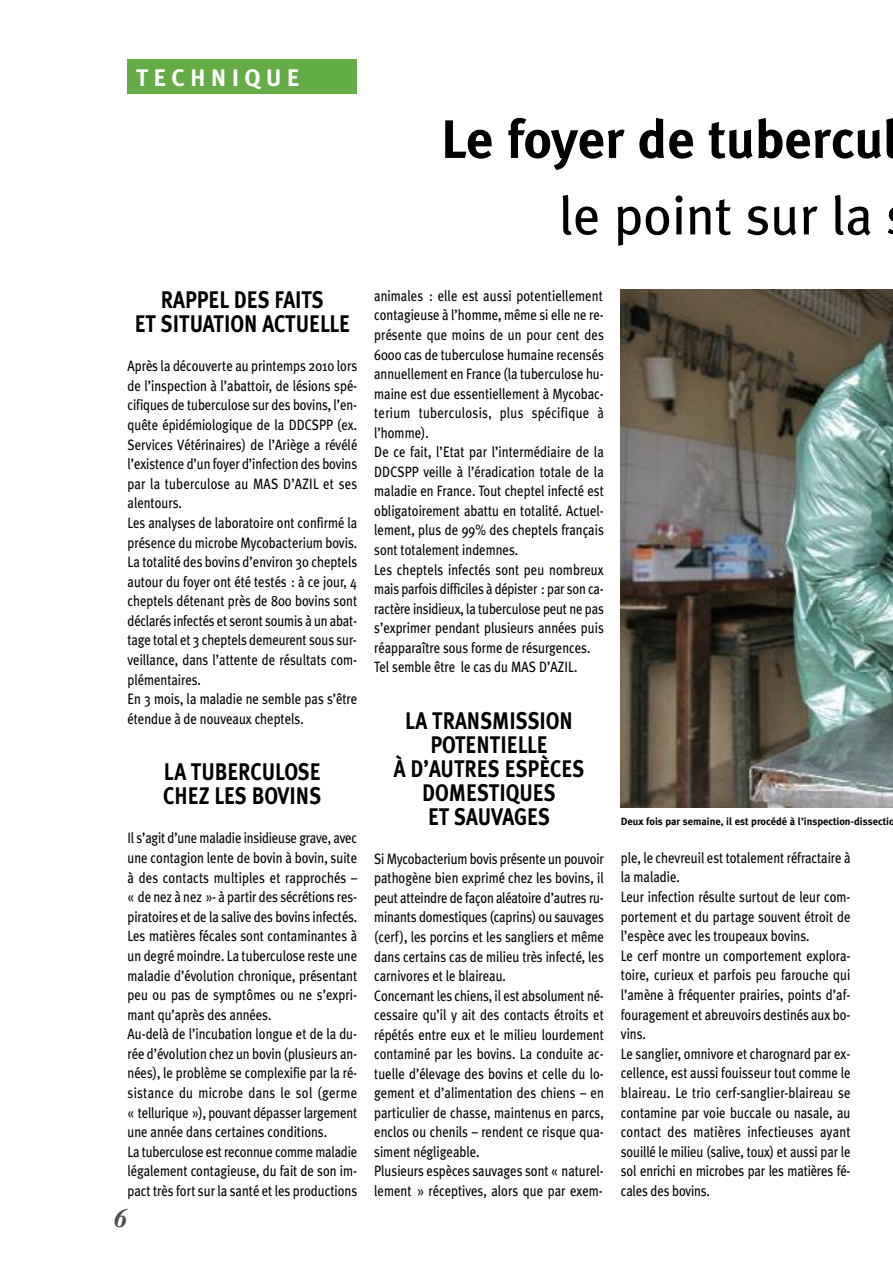
<style>
.page{position:relative;width:893px;height:1263px;background:#fff}
.page>*{position:absolute;margin:0;border:0;box-sizing:border-box;transform-origin:0 0}
.t1{font:700 54px "Meta Plus";color:#000}
.t2{font:54px "Meta Plus";color:#000}
.t3{font:italic 700 27px "Times";color:#4d4d4d}
.t4{font:700 24px/24px "Meta Plus";color:#000;text-align:center;scale:.85 1}
.t5{font:700 24px "Meta Plus";letter-spacing:.22em;color:#fff}
.t6{font:15px/19.6px "Meta Plus";color:#000;scale:.85 1}
.t7{font:700 10.5px "Meta Plus";color:#000}
</style>
<div class="page">
<div style="left:128px;top:60px;width:229px;height:34px;background:#64ac46"></div>
<img style="left:621px;top:289px;width:272px;height:519px">
<h3 class="t5" style="left:136px;top:64px;width:165px">TECHNIQUE</h3>
<h1 class="t1" style="left:441px;top:108px;width:460px">Le foyer de tubercul</h1>
<h1 class="t2" style="left:559px;top:184px;width:315px">le point sur la</h1>
<h3 class="t4" style="left:135px;top:288px;width:255px">RAPPEL DES FAITS<br>ET SITUATION ACTUELLE</h3>
<p class="t6" style="left:128px;top:356px;width:272px">Après la découverte au printemps 2010 lors de l’inspection à l’abattoir, de lésions spé&shy;cifiques de tuberculose sur des bovins, l’en&shy;quête épidémiologique de la DDCSPP (ex.<br>Services Vétérinaires) de l’Ariège a révélé l’existence d’un foyer d’infection des bovins par la tuberculose au MAS D’AZIL et ses alentours.<br>Les analyses de laboratoire ont confirmé la présence du microbe Mycobacterium bovis.<br>La totalité des bovins d’environ 30 cheptels autour du foyer ont été testés : à ce jour, 4 cheptels détenant près de 800 bovins sont déclarés infectés et seront soumis à un abat&shy;tage total et 3 cheptels demeurent sous sur&shy;veillance, dans l’attente de résultats com&shy;plémentaires.<br>En 3 mois, la maladie ne semble pas s’être étendue à de nouveaux cheptels.</p>
<h3 class="t4" style="left:163px;top:760px;width:188px;text-align:left">LA TUBERCULOSE<br>CHEZ LES BOVINS</h3>
<p class="t6" style="left:128px;top:828px;width:272px">Il s’agit d’une maladie insidieuse grave, avec une contagion lente de bovin à bovin, suite à des contacts multiples et rapprochés – « de nez à nez »- à partir des sécrétions res&shy;piratoires et de la salive des bovins infectés.<br>Les matières fécales sont contaminantes à un degré moindre. La tuberculose reste une maladie d’évolution chronique, présentant peu ou pas de symptômes ou ne s’expri&shy;mant qu’après des années.<br>Au-delà de l’incubation longue et de la du&shy;rée d’évolution chez un bovin (plusieurs an&shy;nées), le problème se complexifie par la ré&shy;sistance du microbe dans le sol (germe « tellurique »), pouvant dépasser largement une année dans certaines conditions.<br>La tuberculose est reconnue comme maladie légalement contagieuse, du fait de son im&shy;pact très fort sur la santé et les productions</p>
<h2 class="t3" style="left:114px;top:1208px;width:15px">6</h2>
<p class="t6" style="left:374px;top:286px;width:272px">animales : elle est aussi potentiellement contagieuse à l’homme, même si elle ne re&shy;présente que moins de un pour cent des 6000 cas de tuberculose humaine recensés annuellement en France (la tuberculose hu&shy;maine est due essentiellement à Mycobac&shy;terium tuberculosis, plus spécifique à l’homme).<br>De ce fait, l’Etat par l’intermédiaire de la DDCSPP veille à l’éradication totale de la maladie en France. Tout cheptel infecté est obligatoirement abattu en totalité. Actuel&shy;lement, plus de 99% des cheptels français sont totalement indemnes.<br>Les cheptels infectés sont peu nombreux mais parfois difficiles à dépister : par son ca&shy;ractère insidieux, la tuberculose peut ne pas s’exprimer pendant plusieurs années puis réapparaître sous forme de résurgences.<br>Tel semble être le cas du MAS D’AZIL.</p>
<h3 class="t4" style="left:394px;top:708px;width:226px">LA TRANSMISSION<br>POTENTIELLE<br>À D’AUTRES ESPÈCES<br>DOMESTIQUES<br>ET SAUVAGES</h3>
<p class="t6" style="left:374px;top:849px;width:272px">Si Mycobacterium bovis présente un pouvoir pathogène bien exprimé chez les bovins, il peut atteindre de façon aléatoire d’autres ru&shy;minants domestiques (caprins) ou sauvages (cerf), les porcins et les sangliers et même dans certains cas de milieu très infecté, les carnivores et le blaireau.<br>Concernant les chiens, il est absolument né&shy;cessaire qu’il y ait des contacts étroits et répétés entre eux et le milieu lourdement contaminé par les bovins. La conduite ac&shy;tuelle d’élevage des bovins et celle du lo&shy;gement et d’alimentation des chiens – en particulier de chasse, maintenus en parcs, enclos ou chenils – rendent ce risque qua&shy;siment négligeable.<br>Plusieurs espèces sauvages sont « naturel&shy;lement » réceptives, alors que par exem-</p>
<p class="t6" style="left:621px;top:848px;width:272px">ple, le chevreuil est totalement réfractaire à la maladie.<br>Leur infection résulte surtout de leur com&shy;portement et du partage souvent étroit de l’espèce avec les troupeaux bovins.<br>Le cerf montre un comportement explora&shy;toire, curieux et parfois peu farouche qui l’amène à fréquenter prairies, points d’af&shy;fouragement et abreuvoirs destinés aux bo&shy;vins.<br>Le sanglier, omnivore et charognard par ex&shy;cellence, est aussi fouisseur tout comme le blaireau. Le trio cerf-sanglier-blaireau se contamine par voie buccale ou nasale, au contact des matières infectieuses ayant souillé le milieu (salive, toux) et aussi par le sol enrichi en microbes par les matières fé&shy;cales des bovins.</p>
<p class="t7" style="left:621px;top:815px;width:275px">Deux fois par semaine, il est procédé à l’inspection-dissectio</p>
</div>
